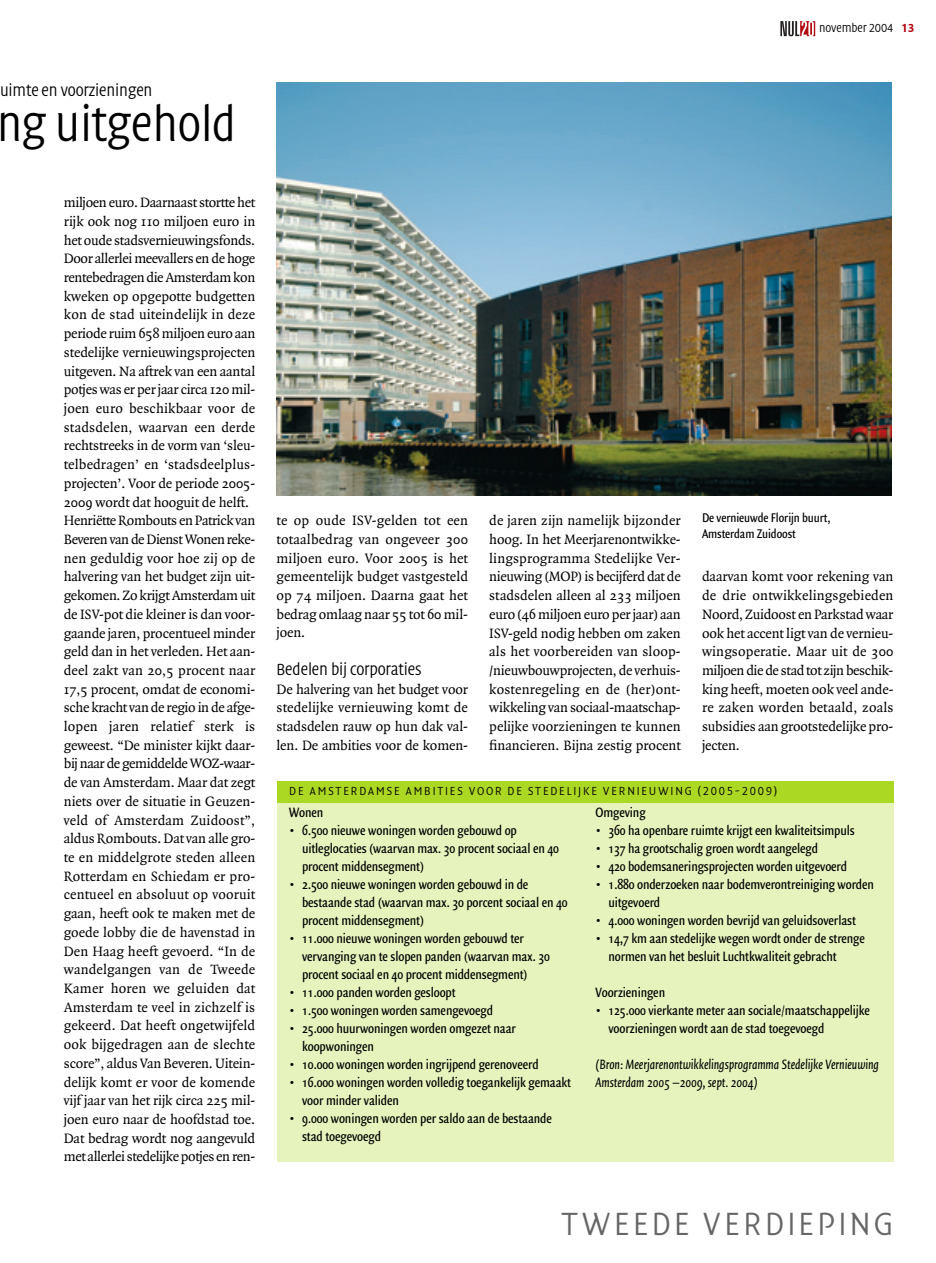
<style>
.page{position:relative;width:936px;height:1263px;background:#fff}
.page>*{position:absolute;margin:0;border:0;box-sizing:border-box;transform-origin:0 0}
.t1{font:300 48px "Quadraat Head";letter-spacing:-.01em;color:#000}
.t2{font:300 33px "Quadraat Head";letter-spacing:.095em;color:#666}
.t3{font:300 16.5px "Quadraat Head";letter-spacing:-.01em;color:#000}
.t4{font:14.55px/18.8px "Quadraat";letter-spacing:-.01em;color:#000;text-align:justify}
.t5{font:14.55px/18px "Quadraat Sans Con";letter-spacing:-.01em;color:#000}
.t6{font:italic 14.55px/18px "Quadraat Sans Con";letter-spacing:-.01em;color:#000}
.t7{font:13.5px/16.5px "Quadraat Sans Con";letter-spacing:-.01em;color:#000}
.t8{font:300 12px "Quadraat Head";letter-spacing:.145em;color:#000}
.t9{font:300 12px "Quadraat Head";letter-spacing:-.01em;color:#000}
.s1{font-weight:700;color:#b3000b}
</style>
<div class="page">
<svg style="left:780px;top:21px;width:35px;height:15px"></svg>
<div style="left:276px;top:781px;width:617px;height:380px;background:#e6f3bd"></div>
<div style="left:276px;top:781px;width:617px;height:21px;background:#abd823"></div>
<img style="left:276px;top:82px;width:615px;height:414px">
<p class="t3" style="left:0;top:83px;width:154px">uimte en voorzieningen</p>
<h1 class="t1" style="left:-3px;top:103px;width:241px">ng uitgehold</h1>
<p class="t4" style="left:64px;top:194px;width:193px;text-align:left">miljoen euro. Daarnaast stortte het rijk ook nog 110 miljoen euro in het oude stadsvernieuwingsfonds.<br>Door allerlei meevallers en de hoge rentebedragen die Amsterdam kon kweken op opgepotte budgetten kon de stad uiteindelijk in deze periode ruim 658 miljoen euro aan stedelijke vernieuwingsprojecten uitgeven. Na aftrek van een aantal potjes was er per jaar circa 120 mil&shy;joen euro beschikbaar voor de stadsdelen, waarvan een derde rechtstreeks in de vorm van ‘sleu&shy;telbedragen’ en ‘stadsdeelplus&shy;projecten’. Voor de periode 2005-<br>2009 wordt dat hooguit de helft.<br>Henriëtte Rombouts en Patrick van<br>Beveren van de Dienst Wonen reke&shy;nen geduldig voor hoe zij op de halvering van het budget zijn uit&shy;gekomen. Zo krijgt Amsterdam uit de ISV-pot die kleiner is dan voor&shy;gaande jaren, procentueel minder geld dan in het verleden. Het aan&shy;deel zakt van 20,5 procent naar<br>17,5 procent, omdat de economi&shy;sche kracht van de regio in de afge&shy;lopen jaren relatief sterk is geweest. “De minister kijkt daar&shy;bij naar de gemiddelde WOZ-waar&shy;de van Amsterdam. Maar dat zegt niets over de situatie in Geuzen&shy;veld of Amsterdam Zuidoost”, aldus Rombouts. Dat van alle gro&shy;te en middelgrote steden alleen<br>Rotterdam en Schiedam er pro&shy;centueel en absoluut op vooruit gaan, heeft ook te maken met de goede lobby die de havenstad in<br>Den Haag heeft gevoerd. “In de wandelgangen van de Tweede<br>Kamer horen we geluiden dat<br>Amsterdam te veel in zichzelf is gekeerd. Dat heeft ongetwijfeld ook bijgedragen aan de slechte score”, aldus Van Beveren. Uitein&shy;delijk komt er voor de komende vijf jaar van het rijk circa 225 mil&shy;joen euro naar de hoofdstad toe.<br>Dat bedrag wordt nog aangevuld met allerlei stedelijke potjes en ren-</p>
<p class="t9" style="left:819px;top:23px;width:96px">november 2004 <span class="s1">13</span></p>
<p class="t4" style="left:276px;top:512px;width:193px">te op oude ISV-gelden tot een totaalbedrag van ongeveer 300 miljoen euro. Voor 2005 is het gemeentelijk budget vastgesteld op 74 miljoen. Daarna gaat het bedrag omlaag naar 55 tot 60 mil&shy;joen.</p>
<p class="t3" style="left:276px;top:662px;width:147px">Bedelen bij corporaties</p>
<p class="t4" style="left:276px;top:681px;width:193px">De halvering van het budget voor stedelijke vernieuwing komt de stadsdelen rauw op hun dak val&shy;len. De ambities voor de komen-</p>
<p class="t4" style="left:489px;top:512px;width:193px">de jaren zijn namelijk bijzonder hoog. In het Meerjarenontwikke&shy;lingsprogramma Stedelijke Ver&shy;nieuwing (MOP) is becijferd dat de stadsdelen alleen al 233 miljoen euro (46 miljoen euro per jaar) aan ISV-geld nodig hebben om zaken als het voorbereiden van sloop-/nieuwbouwprojecten, de verhuis&shy;kostenregeling en de (her)ont&shy;wikkeling van sociaal-maatschap&shy;pelijke voorzieningen te kunnen financieren. Bijna zestig procent</p>
<p class="t7" style="left:702px;top:510px;width:130px">De vernieuwde Florijn buurt,<br>Amsterdam Zuidoost</p>
<p class="t4" style="left:702px;top:568px;width:193px">daarvan komt voor rekening van de drie ontwikkelingsgebieden Noord, Zuidoost en Parkstad waar ook het accent ligt van de vernieu&shy;wingsoperatie. Maar uit de 300 miljoen die de stad tot zijn beschik&shy;king heeft, moeten ook veel ande&shy;re zaken worden betaald, zoals subsidies aan grootstedelijke pro&shy;jecten.</p>
<p class="t8" style="left:289px;top:786px;width:489px">DE AMSTERDAMSE AMBITIES VOOR DE STEDELIJKE VERNIEUWING (2005-2009)</p>
<p class="t5" style="left:289px;top:805px;width:35px">Wonen</p>
<p class="t5" style="left:302px;top:823px;width:258px;text-indent:-13px">• 6.500 nieuwe woningen worden gebouwd op uitleglocaties (waarvan max. 30 procent sociaal en 40 procent middensegment)</p>
<p class="t5" style="left:302px;top:877px;width:267px;text-indent:-13px">• 2.500 nieuwe woningen worden gebouwd in de bestaande stad (waarvan max. 30 porcent sociaal en 40 procent middensegment)</p>
<p class="t5" style="left:302px;top:931px;width:249px;text-indent:-13px">• 11.000 nieuwe woningen worden gebouwd ter vervanging van te slopen panden (waarvan max. 30 procent sociaal en 40 procent middensegment)</p>
<p class="t5" style="left:289px;top:985px;width:168px">• 11.000 panden worden gesloopt</p>
<p class="t5" style="left:289px;top:1003px;width:205px">• 1.500 woningen worden samengevoegd</p>
<p class="t5" style="left:302px;top:1021px;width:215px;text-indent:-13px">• 25.000 huurwoningen worden omgezet naar koopwoningen</p>
<p class="t5" style="left:289px;top:1057px;width:251px">• 10.000 woningen worden ingrijpend gerenoveerd</p>
<p class="t5" style="left:302px;top:1075px;width:270px;text-indent:-13px">• 16.000 woningen worden volledig toegankelijk gemaakt voor minder validen</p>
<p class="t5" style="left:302px;top:1111px;width:251px;text-indent:-13px">• 9.000 woningen worden per saldo aan de bestaande stad toegevoegd</p>
<p class="t5" style="left:595px;top:805px;width:52px">Omgeving</p>
<p class="t5" style="left:595px;top:823px;width:260px">• 360 ha openbare ruimte krijgt een kwaliteitsimpuls</p>
<p class="t5" style="left:595px;top:841px;width:224px">• 137 ha grootschalig groen wordt aangelegd</p>
<p class="t5" style="left:595px;top:859px;width:253px">• 420 bodemsaneringsprojecten worden uitgevoerd</p>
<p class="t5" style="left:608px;top:877px;width:267px;text-indent:-13px">• 1.880 onderzoeken naar bodemverontreiniging worden uitgevoerd</p>
<p class="t5" style="left:595px;top:913px;width:262px">• 4.000 woningen worden bevrijd van geluidsoverlast</p>
<p class="t5" style="left:608px;top:931px;width:258px;text-indent:-13px">• 14,7 km aan stedelijke wegen wordt onder de strenge normen van het besluit Luchtkwaliteit gebracht</p>
<p class="t5" style="left:595px;top:985px;width:71px">Voorzieningen</p>
<p class="t5" style="left:608px;top:1003px;width:263px;text-indent:-13px">• 125.000 vierkante meter aan sociale/maatschappelijke voorzieningen wordt aan de stad toegevoegd</p>
<p class="t6" style="left:595px;top:1057px;width:285px">(Bron: Meerjarenontwikkelingsprogramma Stedelijke Vernieuwing<br>Amsterdam 2005 –2009, sept. 2004)</p>
<h2 class="t2" style="left:561px;top:1209px;width:333px">TWEEDE VERDIEPING</h2>
</div>
